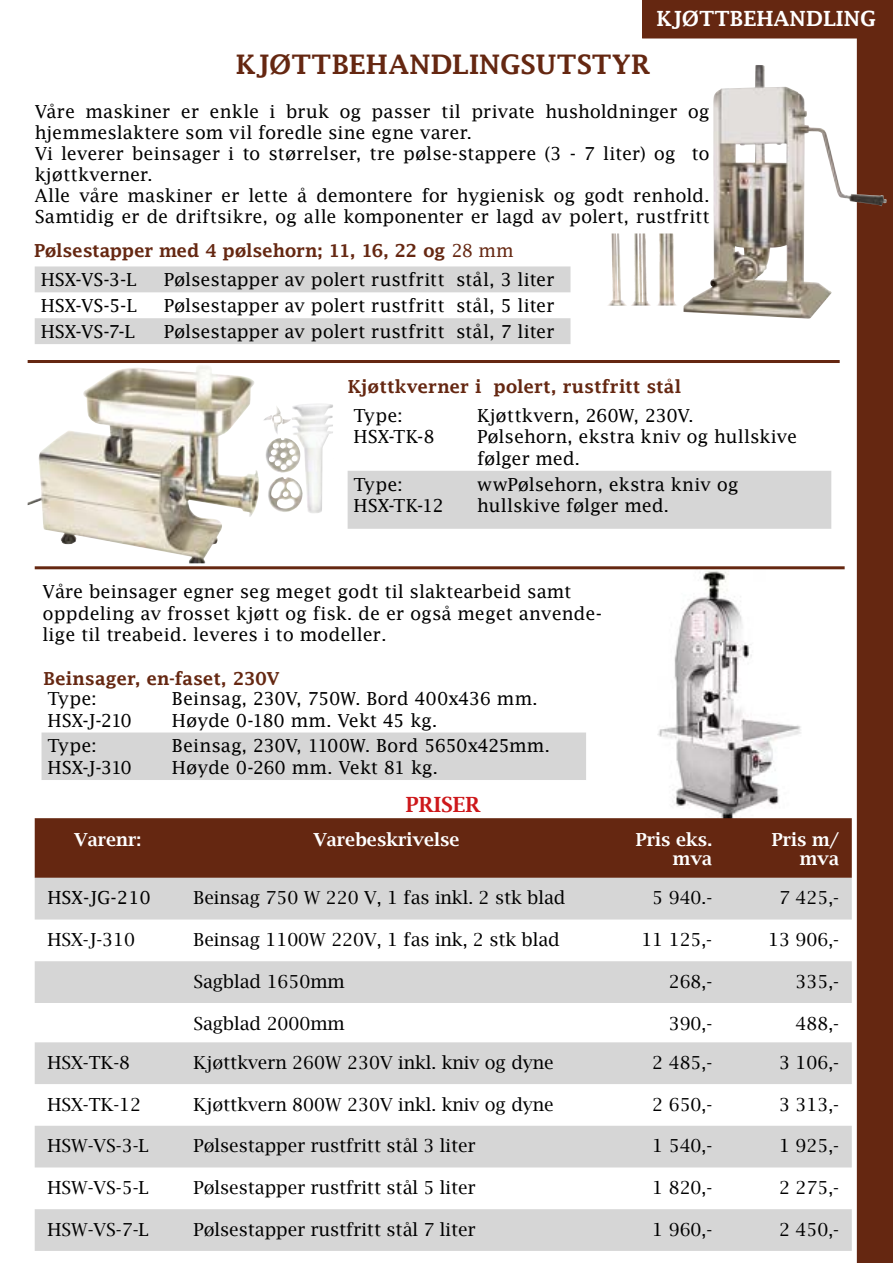
<style>
.page{position:relative;width:893px;height:1263px;background:#fff}
.page>*{position:absolute;margin:0;border:0;box-sizing:border-box;transform-origin:0 0}
.t1{font:600 27px "Lucida Fax";letter-spacing:.005em;color:#652711}
.t2{font:600 21px "Lucida Fax";color:#fff}
.t3{font:600 21px "Lucida Bright";color:#cd171a}
.t4{font:18px/21.6px "Lucida Fax";color:#000}
.t5{font:18px "Lucida Bright";color:#000}
.t6{font:600 18px/29.5px "Lucida Fax";letter-spacing:-.01em;color:#652711}
.t7{font:600 18px/19.5px "Lucida Bright";color:#fff;text-align:right}
.s1{font-weight:400}
.s2{font-weight:400;color:#000}
</style>
<div class="page">
<img style="left:28px;top:365px;width:231px;height:198px">
<img style="left:642px;top:233px;width:34px;height:72px">
<img style="left:292px;top:404px;width:41px;height:109px">
<img style="left:657px;top:569px;width:148px;height:249px">
<div style="left:35px;top:266px;width:535px;height:26px;background:#d6d6d6"></div>
<div style="left:35px;top:318px;width:535px;height:26px;background:#d6d6d6"></div>
<div style="left:348px;top:471px;width:483px;height:58px;background:#d6d6d6"></div>
<div style="left:42px;top:732px;width:544px;height:48px;background:#d6d6d6"></div>
<hr style="left:28px;top:360px;width:812px;height:3px;background:#652711">
<hr style="left:35px;top:566px;width:810px;height:3px;background:#652711">
<div style="left:857px;top:0;width:36px;height:1263px;background:#652711"></div>
<img style="left:684px;top:65px;width:203px;height:254px">
<div style="left:642px;top:0;width:249px;height:39px;background:#652711"></div>
<div style="left:35px;top:818px;width:817px;height:60px;background:#652711"></div>
<svg style="left:35px;top:878px;width:817px;height:373px;fill:#d6d6d6"></svg>
<p class="t2" style="left:656px;top:7px;width:221px">KJØTTBEHANDLING</p>
<h1 class="t1" style="left:236px;top:49px;width:416px">KJØTTBEHANDLINGSUTSTYR</h1>
<p class="t4" style="left:35px;top:100px;width:677px;line-height:21px">Våre maskiner er enkle i bruk og passer til private husholdninger og hjemmeslaktere som vil foredle sine egne varer.<br>Vi leverer beinsager i to størrelser, tre pølse-stappere (3 - 7 liter) og to kjøttkverner.<br>Alle våre maskiner er lette å demontere for hygienisk og godt renhold.<br>Samtidig er de driftsikre, og alle komponenter er lagd av polert, rustfritt</p>
<p class="t6" style="left:41px;top:235px;width:474px;text-indent:-7px">Pølsestapper med 4 pølsehorn; 11, 16, 22 og <span class="s1">28 mm<br></span><span class="s2">HSX-VS-3-L</span></p>
<p class="t4" style="left:164px;top:269px;width:392px">Pølsestapper av polert rustfritt stål, 3 liter</p>
<p class="t4" style="left:41px;top:295px;width:97px">HSX-VS-5-L</p>
<p class="t4" style="left:164px;top:295px;width:392px">Pølsestapper av polert rustfritt stål, 5 liter</p>
<p class="t4" style="left:41px;top:321px;width:96px">HSX-VS-7-L</p>
<p class="t4" style="left:164px;top:321px;width:392px">Pølsestapper av polert rustfritt stål, 7 liter</p>
<p class="t6" style="left:348px;top:372px;width:335px">Kjøttkverner i polert, rustfritt stål</p>
<p class="t4" style="left:354px;top:404px;width:83px">Type:<br>HSX-TK-8</p>
<p class="t4" style="left:477px;top:404px;width:322px">Kjøttkvern, 260W, 230V.<br>Pølsehorn, ekstra kniv og hullskive følger med.</p>
<p class="t4" style="left:354px;top:473px;width:92px">Type:<br>HSX-TK-12</p>
<p class="t4" style="left:477px;top:473px;width:263px">wwPølsehorn, ekstra kniv og hullskive følger med.</p>
<p class="t4" style="left:43px;top:581px;width:561px">Våre beinsager egner seg meget godt til slaktearbeid samt oppdeling av frosset kjøtt og fisk. de er også meget anvende&shy;lige til treabeid. leveres i to modeller.</p>
<p class="t6" style="left:43px;top:664px;width:238px">Beinsager, en-faset, 230V</p>
<p class="t4" style="left:48px;top:687px;width:86px">Type:<br>HSX-J-210</p>
<p class="t4" style="left:172px;top:687px;width:367px">Beinsag, 230V, 750W. Bord 400x436 mm.<br>Høyde 0-180 mm. Vekt 45 kg.</p>
<p class="t4" style="left:48px;top:735px;width:86px">Type:<br>HSX-J-310</p>
<p class="t4" style="left:172px;top:735px;width:380px">Beinsag, 230V, 1100W. Bord 5650x425mm.<br>Høyde 0-260 mm. Vekt 81 kg.</p>
<p class="t3" style="left:406px;top:793px;width:76px">PRISER</p>
<p class="t7" style="left:74px;top:829px;width:68px">Varenr:</p>
<p class="t7" style="left:313px;top:829px;width:148px">Varebeskrivelse</p>
<p class="t7" style="left:636px;top:829px;width:78px">Pris eks. mva</p>
<p class="t7" style="left:772px;top:829px;width:69px">Pris m/ mva</p>
<p class="t4" style="left:47px;top:887px;width:105px">HSX-JG-210</p>
<p class="t5" style="left:193px;top:888px;width:373px">Beinsag 750 W 220 V, 1 fas inkl. 2 stk blad</p>
<p class="t5" style="left:652px;top:888px;width:61px">5 940.-</p>
<p class="t5" style="left:779px;top:888px;width:61px">7 425,-</p>
<p class="t5" style="left:47px;top:929px;width:89px">HSX-J-310</p>
<p class="t5" style="left:193px;top:929px;width:368px">Beinsag 1100W 220V, 1 fas ink, 2 stk blad</p>
<p class="t5" style="left:641px;top:929px;width:72px">11 125,-</p>
<p class="t5" style="left:768px;top:929px;width:72px">13 906,-</p>
<p class="t5" style="left:193px;top:971px;width:153px">Sagblad 1650mm</p>
<p class="t5" style="left:669px;top:971px;width:45px">268,-</p>
<p class="t5" style="left:795px;top:971px;width:45px">335,-</p>
<p class="t5" style="left:193px;top:1013px;width:153px">Sagblad 2000mm</p>
<p class="t5" style="left:669px;top:1013px;width:45px">390,-</p>
<p class="t5" style="left:795px;top:1013px;width:45px">488,-</p>
<p class="t5" style="left:47px;top:1052px;width:84px">HSX-TK-8</p>
<p class="t5" style="left:193px;top:1052px;width:362px">Kjøttkvern 260W 230V inkl. kniv og dyne</p>
<p class="t5" style="left:652px;top:1052px;width:61px">2 485,-</p>
<p class="t5" style="left:779px;top:1052px;width:61px">3 106,-</p>
<p class="t5" style="left:47px;top:1094px;width:95px">HSX-TK-12</p>
<p class="t5" style="left:193px;top:1094px;width:362px">Kjøttkvern 800W 230V inkl. kniv og dyne</p>
<p class="t5" style="left:652px;top:1094px;width:61px">2 650,-</p>
<p class="t5" style="left:779px;top:1094px;width:61px">3 313,-</p>
<p class="t5" style="left:47px;top:1136px;width:103px">HSW-VS-3-L</p>
<p class="t5" style="left:193px;top:1136px;width:284px">Pølsestapper rustfritt stål 3 liter</p>
<p class="t5" style="left:652px;top:1136px;width:61px">1 540,-</p>
<p class="t5" style="left:779px;top:1136px;width:61px">1 925,-</p>
<p class="t5" style="left:47px;top:1177px;width:103px">HSW-VS-5-L</p>
<p class="t5" style="left:193px;top:1177px;width:284px">Pølsestapper rustfritt stål 5 liter</p>
<p class="t5" style="left:652px;top:1177px;width:61px">1 820,-</p>
<p class="t5" style="left:779px;top:1177px;width:61px">2 275,-</p>
<p class="t5" style="left:47px;top:1219px;width:103px">HSW-VS-7-L</p>
<p class="t5" style="left:193px;top:1219px;width:284px">Pølsestapper rustfritt stål 7 liter</p>
<p class="t5" style="left:652px;top:1219px;width:61px">1 960,-</p>
<p class="t5" style="left:779px;top:1219px;width:61px">2 450,-</p>
</div>
